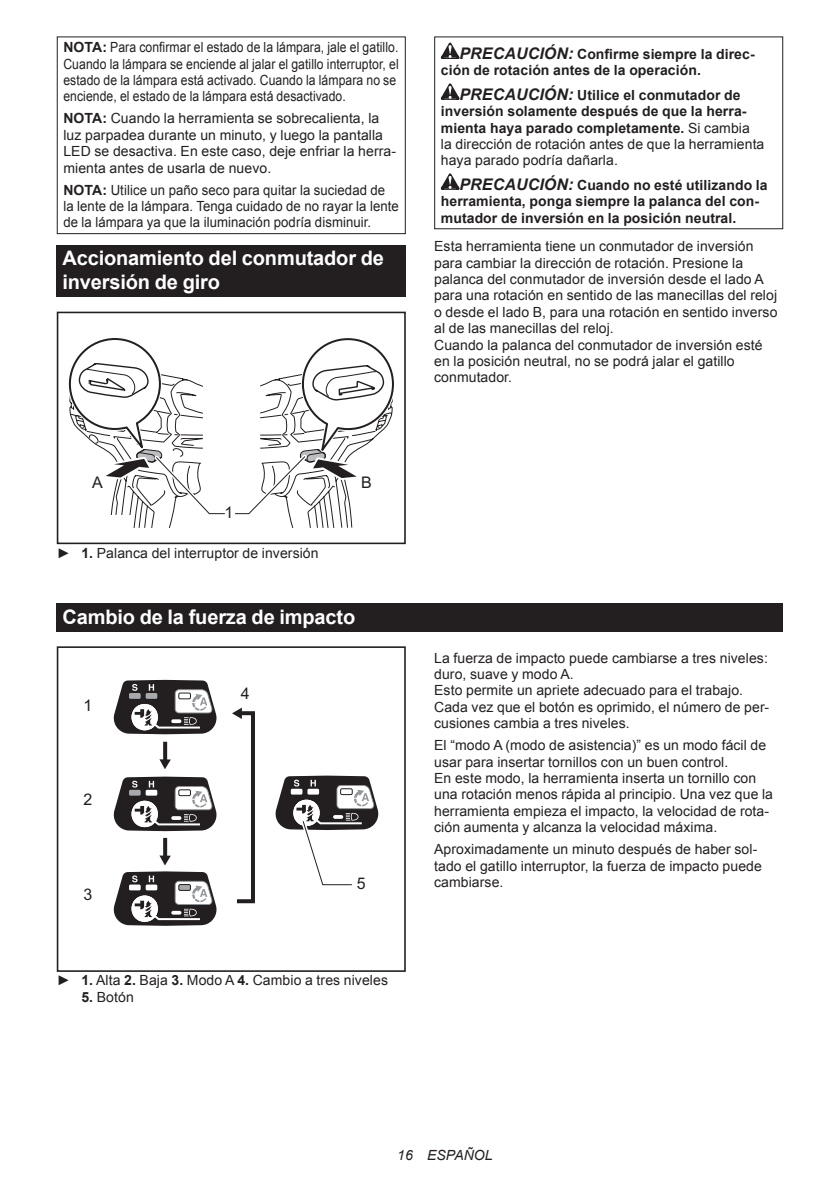
<style>
.page{position:relative;width:840px;height:1191px;background:#fff}
.page>*{position:absolute;margin:0;border:0;box-sizing:border-box;transform-origin:0 0}
.t1{font:700 20px/23.4px "Arial";letter-spacing:-.01em;color:#fff}
.t2{font:16px "Arial";color:#231f20}
.t3{font:14px/16.4px "Arial";letter-spacing:.005em;color:#231f20}
.t4{font:700 14px/16.4px "Arial";letter-spacing:.005em;color:#231f20}
.t5{font:14px/16.4px "Arial";letter-spacing:.005em;color:#231f20;scale:.87 1}
.t6{font:14px/16.4px "Arial";letter-spacing:.005em;color:#231f20;scale:.94 1}
.t7{font:italic 14px "Arial";letter-spacing:.005em;color:#231f20}
.s1{font-weight:700}
.s2{font-style:italic;font-size:16px}
.s3{font-weight:400}
</style>
<div class="page">
<div style="left:57px;top:36px;width:348px;height:198px;border:1px solid #231f20"></div>
<div style="left:57px;top:245px;width:348px;height:52px;background:#231f20"></div>
<div style="left:57px;top:312px;width:348px;height:232px;border:2px solid #231f20"></div>
<svg style="left:68px;top:338px;width:326px;height:190px"></svg>
<svg style="left:440px;top:43px;width:19px;height:16px"></svg>
<svg style="left:440px;top:83px;width:19px;height:17px"></svg>
<svg style="left:440px;top:173px;width:19px;height:17px"></svg>
<div style="left:434px;top:36px;width:348px;height:193px;border:1px solid #231f20"></div>
<div style="left:57px;top:603px;width:725px;height:29px;background:#231f20"></div>
<svg style="left:113px;top:871px;width:103px;height:54px"></svg>
<svg style="left:113px;top:680px;width:103px;height:54px"></svg>
<svg style="left:113px;top:776px;width:103px;height:55px"></svg>
<svg style="left:232px;top:707px;width:23px;height:197px"></svg>
<svg style="left:163px;top:838px;width:4px;height:17px"></svg>
<svg style="left:159px;top:855px;width:12px;height:10px"></svg>
<svg style="left:163px;top:741px;width:4px;height:18px"></svg>
<svg style="left:159px;top:759px;width:12px;height:10px"></svg>
<div style="left:57px;top:646px;width:348px;height:326px;border:2px solid #231f20"></div>
<svg style="left:275px;top:775px;width:103px;height:111px"></svg>
<p class="t5" style="left:63px;top:39px;width:386px"><span class="s1">NOTA:</span> Para confirmar el estado de la lámpara, jale el gatillo.<br>Cuando la lámpara se enciende al jalar el gatillo interruptor, el estado de la lámpara está activado. Cuando la lámpara no se enciende, el estado de la lámpara está desactivado.</p>
<p class="t3" style="left:63px;top:110px;width:334px"><span class="s1">NOTA:</span> Cuando la herramienta se sobrecalienta, la luz parpadea durante un minuto, y luego la pantalla LED se desactiva. En este caso, deje enfriar la herra&shy;mienta antes de usarla de nuevo.</p>
<p class="t6" style="left:63px;top:182px;width:358px"><span class="s1">NOTA:</span> Utilice un paño seco para quitar la suciedad de la lente de la lámpara. Tenga cuidado de no rayar la lente de la lámpara ya que la iluminación podría disminuir.</p>
<h1 class="t1" style="left:62px;top:247px;width:323px">Accionamiento del conmutador de inversión de giro</h1>
<p class="t4" style="left:440px;top:46px;width:315px;text-indent:19px"><span class="s2">PRECAUCIÓN:</span> Confirme siempre la direc&shy;ción de rotación antes de la operación.</p>
<p class="t4" style="left:440px;top:87px;width:325px;text-indent:19px"><span class="s2">PRECAUCIÓN:</span> Utilice el conmutador de inversión solamente después de que la herra&shy;mienta haya parado completamente. <span class="s3">Si cambia<br>la dirección de rotación antes de que la herramienta haya parado podría dañarla.</span></p>
<p class="t4" style="left:440px;top:177px;width:328px;text-indent:19px"><span class="s2">PRECAUCIÓN:</span> Cuando no esté utilizando la herramienta, ponga siempre la palanca del con&shy;mutador de inversión en la posición neutral.</p>
<p class="t3" style="left:434px;top:238px;width:344px">Esta herramienta tiene un conmutador de inversión para cambiar la dirección de rotación. Presione la palanca del conmutador de inversión desde el lado A para una rotación en sentido de las manecillas del reloj o desde el lado B, para una rotación en sentido inverso al de las manecillas del reloj.<br>Cuando la palanca del conmutador de inversión esté en la posición neutral, no se podrá jalar el gatillo conmutador.</p>
<p class="t2" style="left:92px;top:471px;width:12px">A</p>
<p class="t2" style="left:361px;top:472px;width:12px">B</p>
<p class="t2" style="left:224px;top:502px;width:10px">1</p>
<p class="t3" style="left:57px;top:545px;width:263px">► <span class="s1">1.</span> Palanca del interruptor de inversión</p>
<h1 class="t1" style="left:62px;top:605px;width:294px">Cambio de la fuerza de impacto</h1>
<p class="t2" style="left:83px;top:695px;width:10px">1</p>
<p class="t2" style="left:83px;top:788px;width:10px">2</p>
<p class="t2" style="left:83px;top:884px;width:10px">3</p>
<p class="t2" style="left:240px;top:682px;width:10px">4</p>
<p class="t2" style="left:356px;top:873px;width:10px">5</p>
<p class="t3" style="left:57px;top:972px;width:332px">► <span class="s1">1.</span> Alta <span class="s1">2.</span> Baja <span class="s1">3.</span> Modo A <span class="s1">4.</span> Cambio a tres niveles</p>
<p class="t3" style="left:81px;top:988px;width:54px"><span class="s1">5.</span> Botón</p>
<p class="t3" style="left:434px;top:649px;width:336px">La fuerza de impacto puede cambiarse a tres niveles: duro, suave y modo A.<br>Esto permite un apriete adecuado para el trabajo.<br>Cada vez que el botón es oprimido, el número de per&shy;cusiones cambia a tres niveles.</p>
<p class="t3" style="left:434px;top:737px;width:340px">El “modo A (modo de asistencia)” es un modo fácil de usar para insertar tornillos con un buen control.<br>En este modo, la herramienta inserta un tornillo con una rotación menos rápida al principio. Una vez que la herramienta empieza el impacto, la velocidad de rota&shy;ción aumenta y alcanza la velocidad máxima.</p>
<p class="t3" style="left:434px;top:841px;width:329px">Aproximadamente un minuto después de haber sol&shy;tado el gatillo interruptor, la fuerza de impacto puede cambiarse.</p>
<p class="t7" style="left:397px;top:1146px;width:97px">16 ESPAÑOL</p>
</div>
